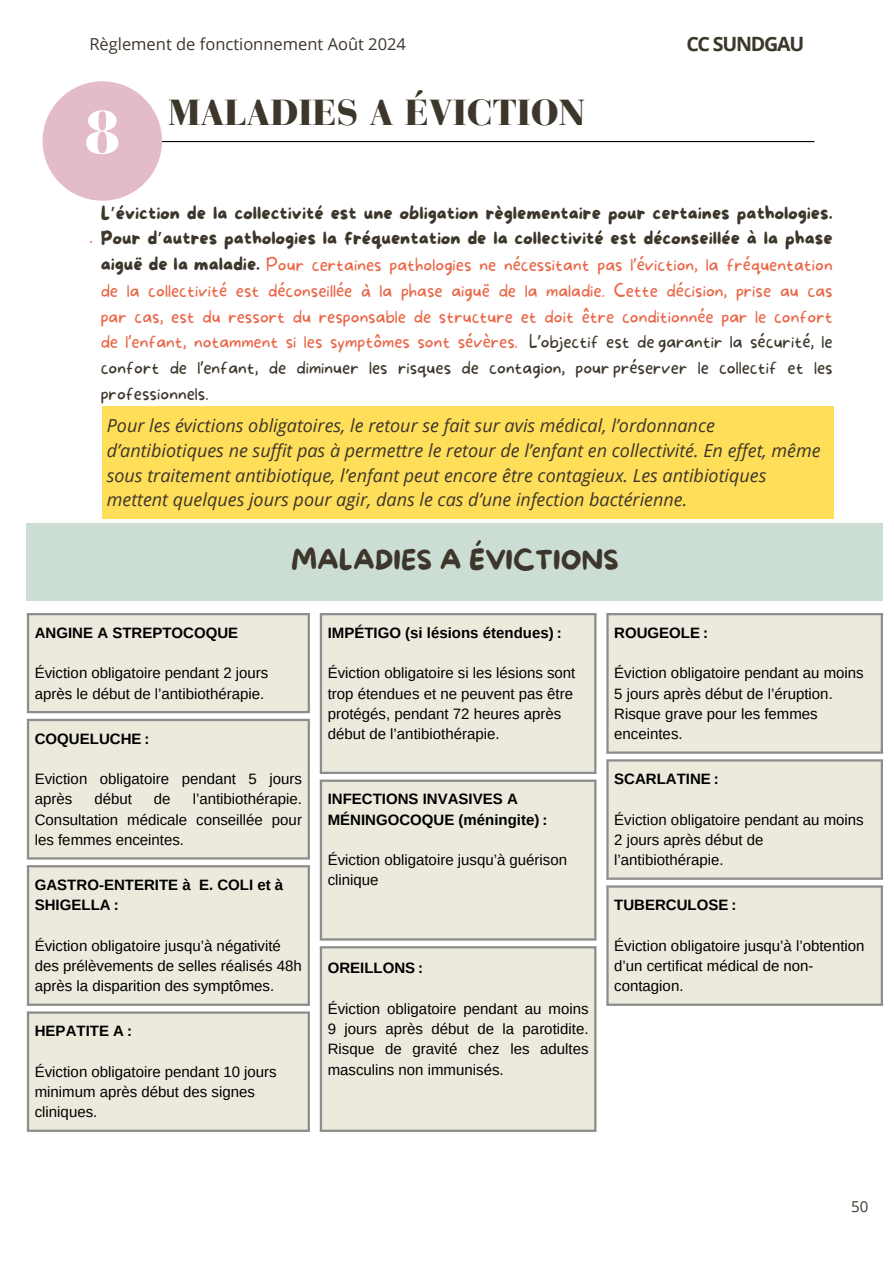
<style>
.page{position:relative;width:894px;height:1264px;background:#fff}
.page>*{position:absolute;margin:0;border:0;box-sizing:border-box;transform-origin:0 0}
.t1{font:900 60px "Bauer Bodoni Pro";color:#fff}
.t2{font:900 36px "Bauer Bodoni Pro";color:#3d362b}
.t3{font:27px "More Sugar";color:#3d362b}
.t4{font:700 19.65px "Open Sans";letter-spacing:-.065em;color:#3d362b}
.t5{font:100 19.5px "More Sugar";color:#ea6648}
.t6{font:100 18px/25.7px "More Sugar";color:#ea6648;text-align:justify}
.t7{font:italic 18px/24.8px "Open Sans";color:#3d362b}
.t8{font:16.5px "Open Sans";color:#3d362b}
.t9{font:15px/20.2px "Arimo";color:#000}
.t10{font:700 15px/20.2px "Arimo";color:#000}
.t11{font:15px "Open Sans";color:#3d362b}
.s1{font-weight:400;color:#3d362b}
.s2{font-family:"Noto Sans Gurmukhi";font-weight:400;color:#3d362b}
.s3{font-family:"Noto Sans";font-weight:400}
.s4{color:#3d362b}
.s5{font-family:"Noto Sans";font-weight:400;color:#3d362b}
</style>
<div class="page">
<hr style="left:162px;top:141px;width:652px;height:1px;background:#000">
<div style="left:43px;top:81px;width:119px;height:120px;background:#e4bcc7;border-radius:50%"></div>
<div style="left:102px;top:406px;width:731px;height:112px;background:#ffde59"></div>
<div style="left:27px;top:615px;width:283px;height:514px;background:#eceadc"></div>
<hr style="left:27px;top:615px;width:2px;height:96px;background:#8d8d8d">
<hr style="left:307px;top:615px;width:3px;height:96px;background:#8d8d8d">
<hr style="left:27px;top:613px;width:283px;height:2px;background:#8d8d8d">
<hr style="left:27px;top:711px;width:283px;height:2px;background:#8d8d8d">
<hr style="left:27px;top:721px;width:2px;height:136px;background:#8d8d8d">
<hr style="left:307px;top:721px;width:3px;height:136px;background:#8d8d8d">
<hr style="left:27px;top:718px;width:283px;height:3px;background:#8d8d8d">
<hr style="left:27px;top:857px;width:283px;height:2px;background:#8d8d8d">
<hr style="left:27px;top:867px;width:2px;height:136px;background:#8d8d8d">
<hr style="left:307px;top:867px;width:3px;height:136px;background:#8d8d8d">
<hr style="left:27px;top:865px;width:283px;height:2px;background:#8d8d8d">
<hr style="left:27px;top:1003px;width:283px;height:2px;background:#8d8d8d">
<hr style="left:27px;top:1013px;width:2px;height:116px;background:#8d8d8d">
<hr style="left:307px;top:1013px;width:3px;height:116px;background:#8d8d8d">
<hr style="left:27px;top:1011px;width:283px;height:2px;background:#8d8d8d">
<hr style="left:27px;top:1129px;width:283px;height:2px;background:#8d8d8d">
<div style="left:320px;top:615px;width:276px;height:514px;background:#eceadc"></div>
<hr style="left:320px;top:615px;width:2px;height:156px;background:#8d8d8d">
<hr style="left:594px;top:615px;width:2px;height:156px;background:#8d8d8d">
<hr style="left:320px;top:613px;width:276px;height:2px;background:#8d8d8d">
<hr style="left:320px;top:771px;width:276px;height:3px;background:#8d8d8d">
<hr style="left:320px;top:781px;width:2px;height:157px;background:#8d8d8d">
<hr style="left:594px;top:781px;width:2px;height:157px;background:#8d8d8d">
<hr style="left:320px;top:779px;width:276px;height:2px;background:#8d8d8d">
<hr style="left:320px;top:938px;width:276px;height:2px;background:#8d8d8d">
<hr style="left:320px;top:948px;width:2px;height:181px;background:#8d8d8d">
<hr style="left:594px;top:948px;width:2px;height:181px;background:#8d8d8d">
<hr style="left:320px;top:946px;width:276px;height:2px;background:#8d8d8d">
<hr style="left:320px;top:1129px;width:276px;height:2px;background:#8d8d8d">
<div style="left:606px;top:615px;width:276px;height:388px;background:#eceadc"></div>
<hr style="left:606px;top:615px;width:2px;height:136px;background:#8d8d8d">
<hr style="left:880px;top:615px;width:2px;height:136px;background:#8d8d8d">
<hr style="left:606px;top:613px;width:276px;height:2px;background:#8d8d8d">
<hr style="left:606px;top:751px;width:276px;height:2px;background:#8d8d8d">
<hr style="left:606px;top:761px;width:2px;height:116px;background:#8d8d8d">
<hr style="left:880px;top:761px;width:2px;height:116px;background:#8d8d8d">
<hr style="left:606px;top:759px;width:276px;height:2px;background:#8d8d8d">
<hr style="left:606px;top:877px;width:276px;height:2px;background:#8d8d8d">
<hr style="left:606px;top:887px;width:2px;height:116px;background:#8d8d8d">
<hr style="left:880px;top:887px;width:2px;height:116px;background:#8d8d8d">
<hr style="left:606px;top:885px;width:276px;height:2px;background:#8d8d8d">
<hr style="left:606px;top:1003px;width:276px;height:2px;background:#8d8d8d">
<div style="left:27px;top:523px;width:855px;height:78px;background:#ccddd3"></div>
<p class="t8" style="left:89px;top:33px;width:318px">Règlement de fonctionnement Août 2024</p>
<p class="t4" style="left:686px;top:30px;width:119px">CC SUNDGAU</p>
<p class="t1" style="left:84px;top:109px;width:38px">8</p>
<p class="t2" style="left:168px;top:98px;width:417px">MALADIES A ÉVICTION</p>
<h3 class="t5" style="left:89px;top:224px;width:5px">.</h3>
<p class="t6" style="left:101px;top:201px;width:733px"><span class="s1">L</span><span class="s2">’</span><span class="s1">éviction de la collectivité est une obligation règlementaire pour certaines pathologies.<br>Pour d</span><span class="s2">’</span><span class="s1">autres pathologies la fréquentation de la collectivité est déconseillée à la phase aiguë de la maladie.</span> Pour certaines pathologies ne nécessitant pas l<span class="s3">’</span>éviction, la fréquentation de la collectivité est déconseillée à la phase aiguë de la maladie. Cette décision, prise au cas par cas, est du ressort du responsable de structure et doit être conditionnée par le confort de l<span class="s3">’</span>enfant, notamment si les symptômes sont sévères. <span class="s4">L</span><span class="s5">’</span><span class="s4">objectif est de garantir la sécurité, le confort de l</span><span class="s5">’</span><span class="s4">enfant, de diminuer les risques de contagion, pour préserver le collectif et les professionnels.</span></p>
<h1 class="t7" style="left:107px;top:413px;width:715px">Pour les évictions obligatoires, le retour se fait sur avis médical, l’ordonnance d’antibiotiques ne suffit pas à permettre le retour de l’enfant en collectivité. En effet, même sous traitement antibiotique, l’enfant peut encore être contagieux. Les antibiotiques mettent quelques jours pour agir, dans le cas d’une infection bactérienne.</h1>
<p class="t3" style="left:291px;top:545px;width:329px">MALADIES A ÉVICTIONS</p>
<h4 class="t10" style="left:35px;top:622px;width:205px">ANGINE A STREPTOCOQUE</h4>
<p class="t9" style="left:35px;top:663px;width:235px">Éviction obligatoire pendant 2 jours après le début de l’antibiothérapie.</p>
<h4 class="t10" style="left:35px;top:728px;width:116px">COQUELUCHE :</h4>
<h2 class="t9" style="left:35px;top:768px;width:268px">Eviction obligatoire pendant 5 jours après</h2>
<h2 class="t9" style="left:35px;top:789px;width:268px;text-align:justify;text-indent:158px">l’antibiothérapie.<br>Consultation médicale conseillée pour les femmes enceintes.</h2>
<p class="t10" style="left:35px;top:874px;width:250px">GASTRO-ENTERITE à E. COLI et à<br>SHIGELLA :</p>
<p class="t9" style="left:35px;top:935px;width:268px">Éviction obligatoire jusqu’à négativité des prélèvements de selles réalisés 48h après la disparition des symptômes.</p>
<p class="t10" style="left:35px;top:1020px;width:99px">HEPATITE A :</p>
<p class="t9" style="left:35px;top:1061px;width:243px">Éviction obligatoire pendant 10 jours minimum après début des signes cliniques.</p>
<h2 class="t9" style="left:94px;top:789px;width:39px">début</h2>
<h2 class="t9" style="left:154px;top:789px;width:18px">de</h2>
<p class="t10" style="left:327px;top:622px;width:235px">IMPÉTIGO (si lésions étendues) :</p>
<p class="t9" style="left:327px;top:663px;width:249px">Éviction obligatoire si les lésions sont trop étendues et ne peuvent pas être protégés, pendant 72 heures après début de l’antibiothérapie.</p>
<p class="t10" style="left:327px;top:789px;width:221px">INFECTIONS INVASIVES A<br>MÉNINGOCOQUE (méningite) :</p>
<p class="t9" style="left:327px;top:849px;width:241px">Éviction obligatoire jusqu’à guérison clinique</p>
<p class="t10" style="left:327px;top:957px;width:97px">OREILLONS :</p>
<p class="t9" style="left:327px;top:998px;width:262px;text-align:justify">Éviction obligatoire pendant au moins 9 jours après début de la parotidite.<br>Risque de gravité chez les adultes masculins non immunisés.</p>
<p class="t10" style="left:614px;top:622px;width:95px">ROUGEOLE :</p>
<p class="t9" style="left:614px;top:663px;width:251px">Éviction obligatoire pendant au moins<br>5 jours après début de l’éruption.<br>Risque grave pour les femmes enceintes.</p>
<p class="t10" style="left:614px;top:768px;width:106px">SCARLATINE :</p>
<p class="t9" style="left:614px;top:809px;width:251px">Éviction obligatoire pendant au moins<br>2 jours après début de l’antibiothérapie.</p>
<p class="t10" style="left:614px;top:894px;width:124px">TUBERCULOSE :</p>
<p class="t9" style="left:614px;top:935px;width:252px">Éviction obligatoire jusqu’à l’obtention d’un certificat médical de non&shy;contagion.</p>
<p class="t11" style="left:851px;top:1195px;width:19px">50</p>
</div>
